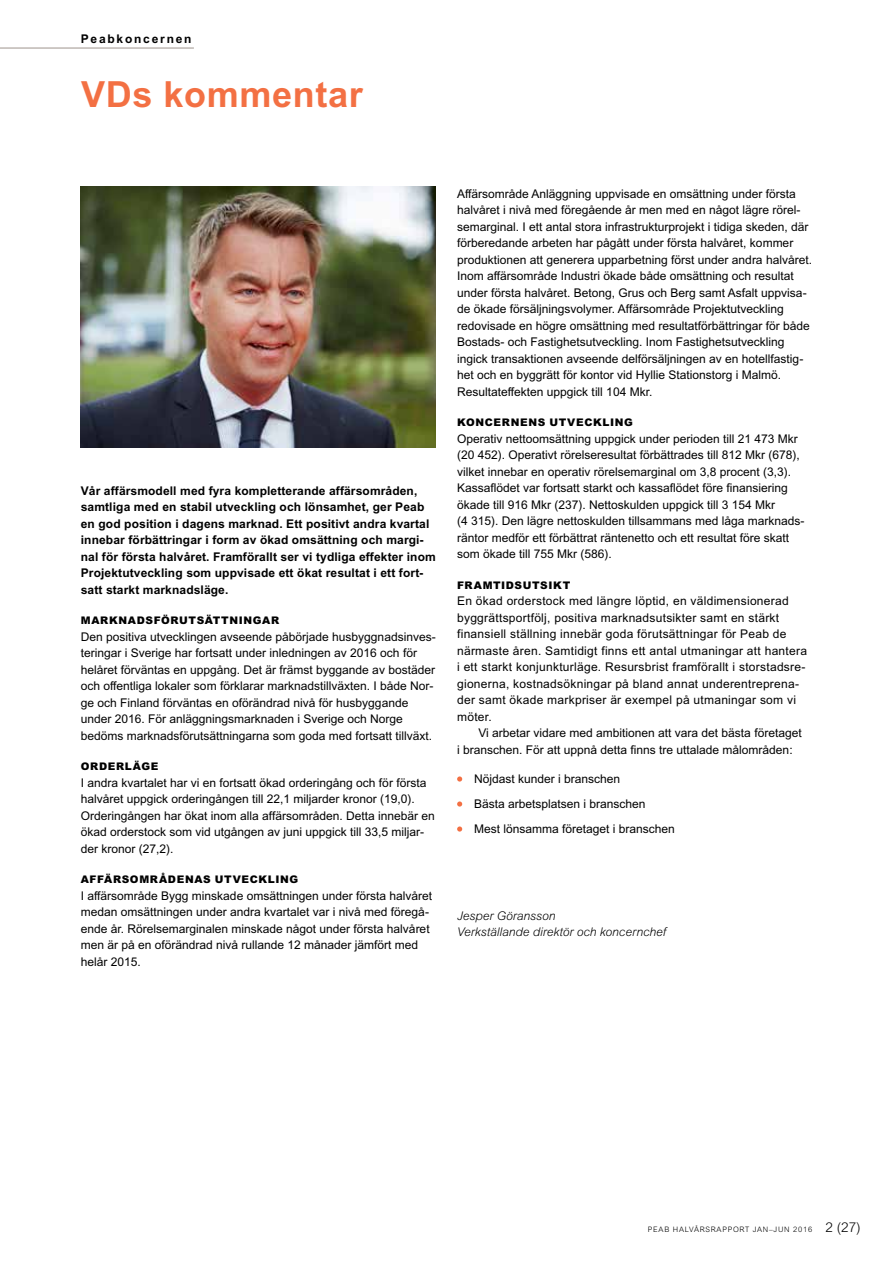
<style>
.page{position:relative;width:893px;height:1263px;background:#fff}
.page>*{position:absolute;margin:0;border:0;box-sizing:border-box;transform-origin:0 0}
.t1{font:700 36px "Arial MT Std";letter-spacing:.02em;color:#f37043}
.t2{font:12px/16.5px "Arial MT Std";color:#000}
.t3{font:12px/16.5px "Arial MT Std";letter-spacing:.025em;color:#000}
.t4{font:700 12px/16.5px "Arial MT Std";letter-spacing:.01em;color:#000}
.t5{font:italic 300 12px/16.5px "Arial MT Std";color:#000}
.t6{font:700 12px "Arial MT Std";letter-spacing:.15em;color:#000}
.t7{font:900 10.5px "Arial MT Std";letter-spacing:.06em;color:#000}
.t8{font:300 7.5px "Arial MT Std";letter-spacing:.1em;color:#000}
.s1{font-size:13.5px}
</style>
<div class="page">
<svg style="left:457px;top:776px;width:5px;height:5px"></svg>
<svg style="left:457px;top:801px;width:5px;height:5px"></svg>
<svg style="left:457px;top:826px;width:5px;height:5px"></svg>
<img style="left:81px;top:186px;width:355px;height:261px">
<hr style="left:0;top:47px;width:194px;height:2px;background:#beb7b3">
<p class="t6" style="left:81px;top:31px;width:112px">Peabkoncernen</p>
<h1 class="t1" style="left:81px;top:73px;width:283px">VDs kommentar</h1>
<p class="t4" style="left:81px;top:482px;width:357px">Vår affärsmodell med fyra kompletterande affärsområden, samtliga med en stabil utveckling och lönsamhet, ger Peab en god position i dagens marknad. Ett positivt andra kvartal innebar förbättringar i form av ökad omsättning och margi&shy;nal för första halvåret. Framförallt ser vi tydliga effekter inom Projektutveckling som uppvisade ett ökat resultat i ett fort&shy;satt starkt marknadsläge.</p>
<p class="t7" style="left:81px;top:614px;width:200px">MARKNADSFÖRUTSÄTTNINGAR</p>
<p class="t2" style="left:81px;top:628px;width:356px">Den positiva utvecklingen avseende påbörjade husbyggnadsinves&shy;teringar i Sverige har fortsatt under inledningen av 2016 och för helåret förväntas en uppgång. Det är främst byggande av bostäder och offentliga lokaler som förklarar marknadstillväxten. I både Nor&shy;ge och Finland förväntas en oförändrad nivå för husbyggande under 2016. För anläggningsmarknaden i Sverige och Norge bedöms marknadsförutsättningarna som goda med fortsatt tillväxt.</p>
<p class="t7" style="left:81px;top:760px;width:79px">ORDERLÄGE</p>
<p class="t2" style="left:81px;top:774px;width:355px">I andra kvartalet har vi en fortsatt ökad orderingång och för första halvåret uppgick orderingången till 22,1 miljarder kronor (19,0).<br>Orderingången har ökat inom alla affärsområden. Detta innebär en ökad orderstock som vid utgången av juni uppgick till 33,5 miljar&shy;der kronor (27,2).</p>
<p class="t7" style="left:81px;top:873px;width:219px">AFFÄRSOMRÅDENAS UTVECKLING</p>
<p class="t2" style="left:81px;top:887px;width:353px">I affärsområde Bygg minskade omsättningen under första halvåret medan omsättningen under andra kvartalet var i nivå med föregå&shy;ende år. Rörelsemarginalen minskade något under första halvåret men är på en oförändrad nivå rullande 12 månader jämfört med helår 2015.</p>
<p class="t2" style="left:457px;top:185px;width:356px">Affärsområde Anläggning uppvisade en omsättning under första halvåret i nivå med föregående år men med en något lägre rörel&shy;semarginal. I ett antal stora infrastrukturprojekt i tidiga skeden, där förberedande arbeten har pågått under första halvåret, kommer produktionen att generera upparbetning först under andra halvåret.<br>Inom affärsområde Industri ökade både omsättning och resultat under första halvåret. Betong, Grus och Berg samt Asfalt uppvisa&shy;de ökade försäljningsvolymer. Affärsområde Projektutveckling redovisade en högre omsättning med resultatförbättringar för både Bostads- och Fastighetsutveckling. Inom Fastighetsutveckling ingick transaktionen avseende delförsäljningen av en hotellfastig&shy;het och en byggrätt för kontor vid Hyllie Stationstorg i Malmö.<br>Resultateffekten uppgick till 104 Mkr.</p>
<p class="t7" style="left:457px;top:416px;width:177px">KONCERNENS UTVECKLING</p>
<p class="t2" style="left:457px;top:430px;width:349px">Operativ nettoomsättning uppgick under perioden till 21 473 Mkr (20 452). Operativt rörelseresultat förbättrades till 812 Mkr (678), vilket innebar en operativ rörelsemarginal om 3,8 procent (3,3).<br>Kassaflödet var fortsatt starkt och kassaflödet före finansiering ökade till 916 Mkr (237). Nettoskulden uppgick till 3 154 Mkr<br>(4 315). Den lägre nettoskulden tillsammans med låga marknads&shy;räntor medför ett förbättrat räntenetto och ett resultat före skatt som ökade till 755 Mkr (586).</p>
<p class="t7" style="left:457px;top:578px;width:115px">FRAMTIDSUTSIKT</p>
<p class="t3" style="left:457px;top:593px;width:351px">En ökad orderstock med längre löptid, en väldimensionerad byggrättsportfölj, positiva marknadsutsikter samt en stärkt finansiell ställning innebär goda förutsättningar för Peab de närmaste åren. Samtidigt finns ett antal utmaningar att hantera i ett starkt konjunkturläge. Resursbrist framförallt i storstadsre&shy;gionerna, kostnadsökningar på bland annat underentreprena&shy;der samt ökade markpriser är exempel på utmaningar som vi möter.</p>
<p class="t2" style="left:457px;top:725px;width:346px;text-indent:21px">Vi arbetar vidare med ambitionen att vara det bästa företaget i branschen. För att uppnå detta finns tre uttalade målområden:</p>
<p class="t2" style="left:474px;top:766px;width:202px;line-height:25px">Nöjdast kunder i branschen<br>Bästa arbetsplatsen i branschen<br>Mest lönsamma företaget i branschen</p>
<p class="t5" style="left:457px;top:907px;width:211px">Jesper Göransson<br>Verkställande direktör och koncernchef</p>
<p class="t8" style="left:648px;top:1225px;width:214px">PEAB HALVÅRSRAPPORT JAN–JUN 2016 <span class="s1">2 (27)</span></p>
</div>
